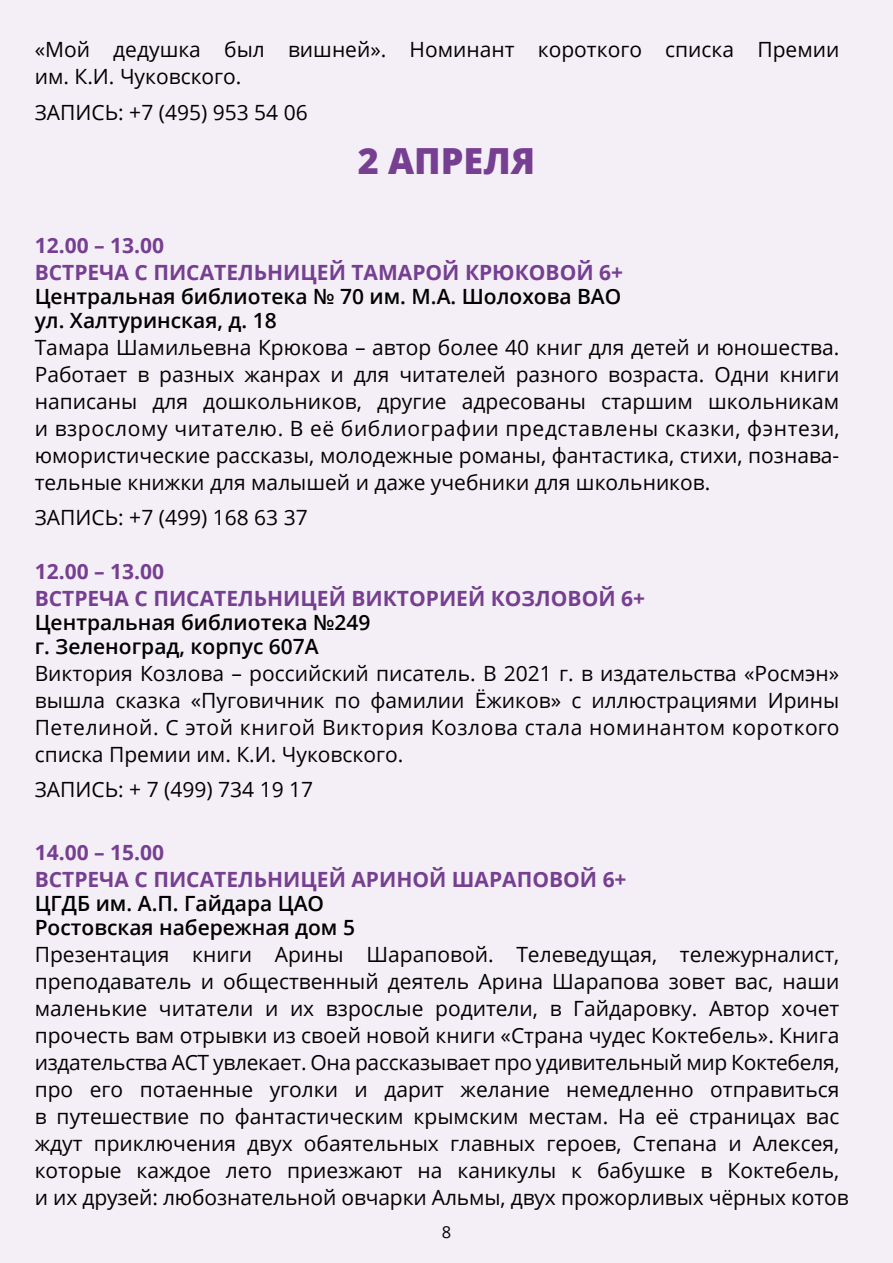
<style>
.page{position:relative;width:893px;height:1263px;background:#f4eff6}
.page>*{position:absolute;margin:0;border:0;box-sizing:border-box;transform-origin:0 0}
.t1{font:800 36px "Open Sans";color:#763f91}
.t2{font:21px/27px "Open Sans";color:#010101;text-align:justify}
.t3{font:600 21px/24px "Open Sans";color:#010101}
.t4{font:700 21px/27px "Open Sans";color:#763f91}
.t5{font:16.5px "Open Sans";color:#010101}
</style>
<div class="page">
<p class="t2" style="left:35px;top:36px;width:806px">«Мой дедушка был вишней». Номинант короткого списка Премии им. К.И. Чуковского.</p>
<p class="t2" style="left:35px;top:98px;width:275px">ЗАПИСЬ: +7 (495) 953 54 06</p>
<h1 class="t1" style="left:358px;top:134px;width:179px">2 АПРЕЛЯ</h1>
<p class="t4" style="left:35px;top:231px;width:590px">12.00 – 13.00<br>ВСТРЕЧА С ПИСАТЕЛЬНИЦЕЙ ТАМАРОЙ КРЮКОВОЙ 6+</p>
<p class="t3" style="left:35px;top:284px;width:588px">Центральная библиотека № 70 им. М.А. Шолохова ВАО ул. Халтуринская, д. 18</p>
<p class="t2" style="left:35px;top:333px;width:806px">Тамара Шамильевна Крюкова – автор более 40 книг для детей и юношества.<br>Работает в разных жанрах и для читателей разного возраста. Одни книги написаны для дошкольников, другие адресованы старшим школьникам и взрослому читателю. В её библиографии представлены сказки, фэнтези, юмористические рассказы, молодежные романы, фантастика, стихи, познава&shy;тельные книжки для малышей и даже учебники для школьников.</p>
<p class="t2" style="left:35px;top:503px;width:275px">ЗАПИСЬ: +7 (499) 168 63 37</p>
<p class="t4" style="left:35px;top:557px;width:612px">12.00 – 13.00<br>ВСТРЕЧА С ПИСАТЕЛЬНИЦЕЙ ВИКТОРИЕЙ КОЗЛОВОЙ 6+</p>
<p class="t3" style="left:35px;top:610px;width:337px">Центральная библиотека №249 г. Зеленоград, корпус 607А</p>
<p class="t2" style="left:35px;top:659px;width:806px">Виктория Козлова – российский писатель. В 2021 г. в издательства «Росмэн» вышла сказка «Пуговичник по фамилии Ёжиков» с иллюстрациями Ирины Петелиной. С этой книгой Виктория Козлова стала номинантом короткого списка Премии им. К.И. Чуковского.</p>
<p class="t2" style="left:35px;top:776px;width:280px">ЗАПИСЬ: + 7 (499) 734 19 17</p>
<p class="t4" style="left:35px;top:838px;width:593px">14.00 – 15.00<br>ВСТРЕЧА С ПИСАТЕЛЬНИЦЕЙ АРИНОЙ ШАРАПОВОЙ 6+</p>
<p class="t3" style="left:35px;top:891px;width:322px">ЦГДБ им. А.П. Гайдара ЦАО<br>Ростовская набережная дом 5</p>
<p class="t2" style="left:35px;top:940px;width:815px;text-align:left">Презентация книги Арины Шараповой. Телеведущая, тележурналист, преподаватель и общественный деятель Арина Шарапова зовет вас, наши маленькие читатели и их взрослые родители, в Гайдаровку. Автор хочет прочесть вам отрывки из своей новой книги «Страна чудес Коктебель». Книга издательства АСТ увлекает. Она рассказывает про удивительный мир Коктебеля, про его потаенные уголки и дарит желание немедленно отправиться в путешествие по фантастическим крымским местам. На её страницах вас ждут приключения двух обаятельных главных героев, Степана и Алексея, которые каждое лето приезжают на каникулы к бабушке в Коктебель, и их друзей: любознательной овчарки Альмы, двух прожорливых чёрных котов</p>
<p class="t5" style="left:442px;top:1221px;width:11px">8</p>
</div>
